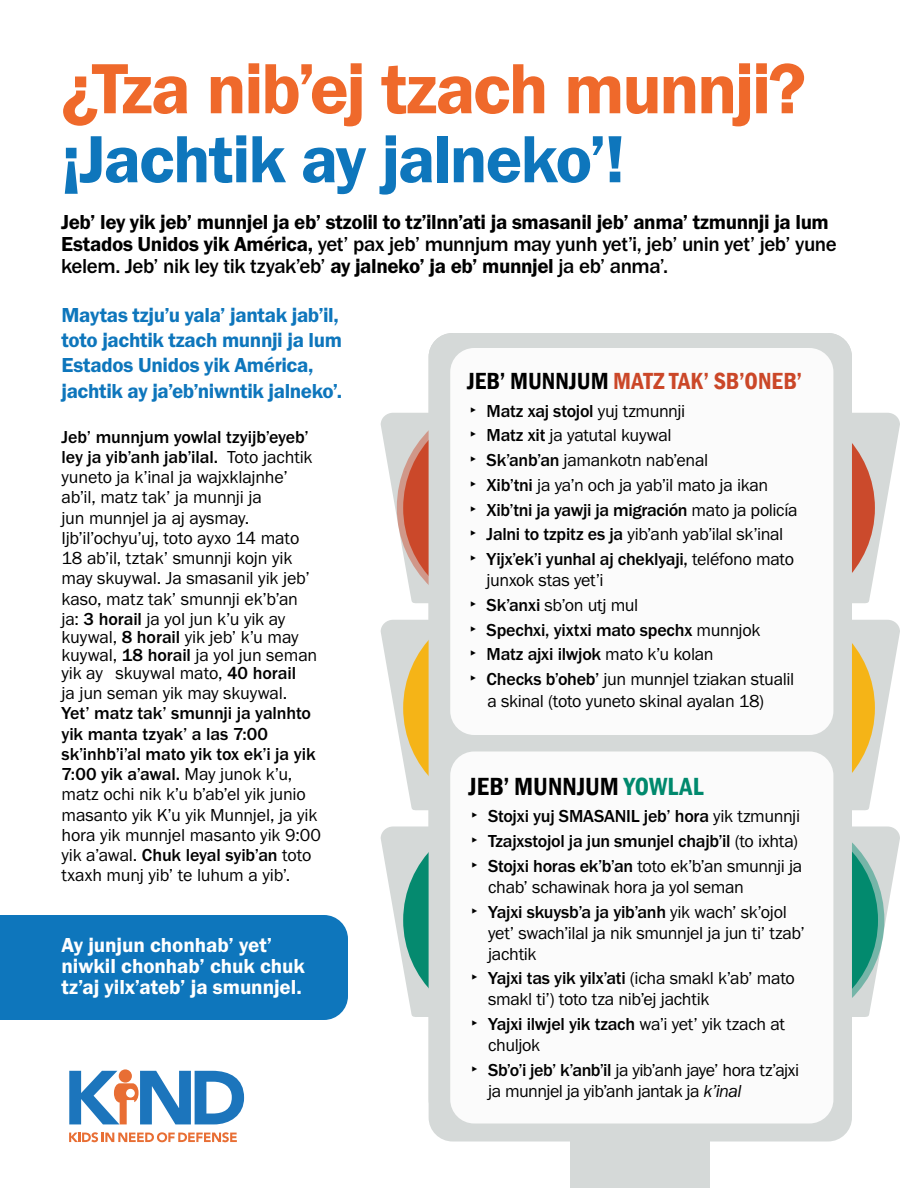
<style>
.page{position:relative;width:918px;height:1188px;background:#fff}
.page>*{position:absolute;margin:0;border:0;box-sizing:border-box;transform-origin:0 0}
.t1{font:73.5px "Franklin Gothic URW Dem";letter-spacing:-.035em;color:#ef692b}
.t2{font:69px "Franklin Gothic URW Dem";letter-spacing:-.03em;color:#0e76bc}
.t3{font:600 condensed 25.5px "Franklin Gothic";color:#000}
.t4{font:600 condensed 24px "Franklin Gothic";color:#cb4728}
.t5{font:500 21px/22.5px "Franklin Gothic URW";letter-spacing:-.02em;color:#000}
.t6{font:21px/25.5px "Franklin Gothic URW Dem";letter-spacing:-.02em;color:#0e76bc}
.t7{font:21px "Franklin Gothic URW Dem";letter-spacing:-.02em;color:#000}
.t8{font:21px/21px "Franklin Gothic URW Dem";letter-spacing:-.005em;color:#fff}
.t9{font:18px/20.2px "Franklin Gothic URW Boo";letter-spacing:-.015em;color:#000}
.t10{font:500 18px/20.2px "Franklin Gothic URW";letter-spacing:-.01em;color:#000}
.s1{font-family:"Franklin Gothic URW Dem";font-weight:400}
.s2{font-family:"Franklin Gothic URW Boo";font-weight:400}
.s3{font-family:"Franklin Gothic URW";font-weight:500}
.s4{color:#000}
.s5{color:#00896d}
.s6{font-family:"Franklin Gothic URW Boo Ita"}
</style>
<div class="page">
<div style="left:0;top:915px;width:348px;height:105px;background:#0e76bc"></div>
<svg style="left:69px;top:1069px;width:175px;height:55px"></svg>
<svg style="left:69px;top:1132px;width:168px;height:10px"></svg>
<div style="left:571px;top:1089px;width:139px;height:99px;background:#d5d9d8"></div>
<svg style="left:852px;top:826px;width:48px;height:191px"></svg>
<svg style="left:852px;top:413px;width:48px;height:190px;fill:#d5d9d8"></svg>
<svg style="left:852px;top:620px;width:48px;height:190px;fill:#d5d9d8"></svg>
<div style="left:657px;top:402px;width:218px;height:212px;background:#cb4728;border-radius:50%"></div>
<div style="left:660px;top:814px;width:218px;height:212px;background:#00896d;border-radius:50%"></div>
<div style="left:657px;top:602px;width:218px;height:212px;background:#f6b413;border-radius:50%"></div>
<svg style="left:381px;top:826px;width:48px;height:191px;fill:#d5d9d8"></svg>
<svg style="left:381px;top:413px;width:48px;height:190px"></svg>
<svg style="left:381px;top:620px;width:48px;height:190px;fill:#d5d9d8"></svg>
<div style="left:403px;top:402px;width:219px;height:212px;background:#cb4728;border-radius:50%"></div>
<div style="left:403px;top:814px;width:219px;height:212px;background:#00896d;border-radius:50%"></div>
<div style="left:403px;top:602px;width:219px;height:212px;background:#f6b413;border-radius:50%"></div>
<div style="left:429px;top:333px;width:423px;height:809px;background:#d5d9d8;border-radius:24px"></div>
<div style="left:450px;top:348px;width:383px;height:387px;background:#fbfbfb;border-radius:24px"></div>
<div style="left:450px;top:752px;width:383px;height:372px;background:#fbfbfb;border-radius:24px"></div>
<h1 class="t1" style="left:61px;top:43px;width:747px">¿Tza nib’ej tzach munnji?</h1>
<h2 class="t2" style="left:61px;top:117px;width:566px">¡Jachtik ay jalneko’!</h2>
<p class="t7" style="left:61px;top:209px;width:769px">Jeb’ ley yik jeb’ munnjel ja eb’ stzolil to tz’ilnn’ati ja smasanil jeb’ anma’ tzmunnji ja lum</p>
<p class="t5" style="left:61px;top:232px;width:777px"><span class="s1">Estados Unidos yik América,</span> yet’ pax jeb’ munnjum may yunh yet’i, jeb’ unin yet’ jeb’ yune kelem. Jeb’ nik ley tik tzyak’eb’ <span class="s1">ay jalneko’ ja eb’ munnjel</span> ja eb’ anma’.</p>
<p class="t6" style="left:62px;top:301px;width:282px">Maytas tzju’u yala’ jantak jab’il, toto jachtik tzach munnji ja lum Estados Unidos yik América, jachtik ay ja’eb’niwntik jalneko’.</p>
<p class="t10" style="left:62px;top:426px;width:253px">Jeb’ munnjum yowlal tzyijb’eyeb’ ley ja yib’anh jab’ilal. <span class="s2">Toto jachtik</span></p>
<p class="t9" style="left:62px;top:467px;width:250px">yuneto ja k’inal ja wajxklajnhe’ ab’il, matz tak’ ja munnji ja<br>jun munnjel ja aj aysmay.<br>Ijb’il’ochyu’uj, toto ayxo 14 mato<br>18 ab’il, tztak’ smunnji kojn yik may skuywal. Ja smasanil yik jeb’ kaso, matz tak’ smunnji ek’b’an ja: <span class="s3">3 horail</span> ja yol jun k’u yik ay</p>
<p class="t9" style="left:62px;top:627px;width:257px;line-height:18px">kuywal, <span class="s3">8 horail</span> yik jeb’ k’u may kuywal, <span class="s3">18 horail</span> ja yol jun seman yik ay skuywal mato, <span class="s3">40 horail</span></p>
<p class="t9" style="left:62px;top:683px;width:227px">ja jun seman yik may skuywal.</p>
<p class="t10" style="left:62px;top:703px;width:256px">Yet’ matz tak’ smunnji ja yalnhto yik manta tzyak’ a las 7:00 sk’inhb’i’al mato yik tox ek’i ja yik<br>7:00 yik a’awal. <span class="s2">May junok k’u,</span></p>
<p class="t9" style="left:62px;top:784px;width:261px">matz ochi nik k’u b’ab’el yik junio masanto yik K’u yik Munnjel, ja yik hora yik munnjel masanto yik 9:00</p>
<p class="t10" style="left:62px;top:845px;width:251px"><span class="s2">yik a’awal.</span> Chuk leyal syib’an <span class="s2">toto</span></p>
<p class="t9" style="left:62px;top:865px;width:230px">txaxh munj yib’ te luhum a yib’.</p>
<p class="t8" style="left:62px;top:934px;width:245px">Ay junjun chonhab’ yet’ niwkil chonhab’ chuk chuk tz’aj yilx’ateb’ ja smunnjel.</p>
<h3 class="t4" style="left:467px;top:365px;width:337px"><span class="s4">JEB’ MUNNJUM</span> MATZ TAK’ SB’ONEB’</h3>
<p class="t10" style="left:470px;top:400px;width:217px"><sup>▸</sup> Matz xaj stojol <span class="s2">yuj tzmunnji</span></p>
<p class="t9" style="left:470px;top:423px;width:300px;line-height:24.8px"><sup>▸</sup> <span class="s3">Matz xit</span> ja yatutal kuywal<br><sup>▸</sup> <span class="s3">Sk’anb’an</span> jamankotn nab’enal<br><sup>▸</sup> <span class="s3">Xib’tni</span> ja ya’n och ja yab’il mato ja ikan</p>
<p class="t10" style="left:470px;top:499px;width:329px"><sup>▸</sup> Xib’tni ja yawji ja migración <span class="s2">mato ja policía</span></p>
<p class="t9" style="left:470px;top:524px;width:315px"><sup>▸</sup> <span class="s3">Jalni to tzpitz es ja</span> yib’anh yab’ilal sk’inal</p>
<p class="t10" style="left:470px;top:549px;width:326px"><sup>▸</sup> Yijx’ek’i yunhal aj cheklyaji, <span class="s2">teléfono mato</span></p>
<p class="t9" style="left:470px;top:567px;width:170px;line-height:24.8px;text-indent:17px">junxok stas yet’i<br><sup>▸</sup> <span class="s3">Sk’anxi</span> sb’on utj mul</p>
<p class="t10" style="left:470px;top:617px;width:292px;line-height:24.8px"><sup>▸</sup> Spechxi, yixtxi mato spechx <span class="s2">munnjok </span><sup>▸</sup> Matz ajxi ilwjok <span class="s2">mato k’u kolan</span></p>
<p class="t9" style="left:487px;top:668px;width:308px;line-height:21.6px;text-indent:-17px"><sup>▸</sup> <span class="s3">Checks b’oheb’</span> jun munnjel tziakan stualil a skinal (toto yuneto skinal ayalan 18)</p>
<h3 class="t3" style="left:469px;top:769px;width:237px">JEB’ MUNNJUM <span class="s5">YOWLAL</span></h3>
<p class="t10" style="left:472px;top:804px;width:330px;line-height:24.8px"><sup>▸</sup> Stojxi yuj SMASANIL jeb’ hora <span class="s2">yik tzmunnji </span><sup>▸</sup> Tzajxstojol ja jun smunjel chajb’il <span class="s2">(to ixhta)</span></p>
<p class="t9" style="left:488px;top:855px;width:316px;line-height:21px;text-indent:-16px"><sup>▸</sup> <span class="s3">Stojxi horas ek’b’an</span> toto ek’b’an smunnji ja chab’ schawinak hora ja yol seman</p>
<p class="t10" style="left:472px;top:901px;width:317px"><sup>▸</sup> Yajxi skuysb’a ja yib’anh <span class="s2">yik wach’ sk’ojol</span></p>
<p class="t9" style="left:488px;top:922px;width:318px;line-height:21px">yet’ swach’ilal ja nik smunnjel ja jun ti’ tzab’ jachtik</p>
<p class="t10" style="left:472px;top:968px;width:325px"><sup>▸</sup> Yajxi tas yik yilx’ati <span class="s2">(icha smakl k’ab’ mato</span></p>
<p class="t9" style="left:488px;top:989px;width:223px">smakl ti’) toto tza nib’ej jachtik</p>
<p class="t10" style="left:472px;top:1014px;width:315px"><sup>▸</sup> Yajxi ilwjel yik tzach <span class="s2">wa’i yet’ yik tzach at</span></p>
<p class="t9" style="left:472px;top:1032px;width:329px;line-height:24.8px;text-indent:16px">chuljok<br><sup>▸</sup> <span class="s3">Sb’o’i jeb’ k’anb’il</span> ja yib’anh jaye’ hora tz’ajxi</p>
<p class="t9" style="left:488px;top:1080px;width:255px">ja munnjel ja yib’anh jantak ja <span class="s6">k’inal</span></p>
</div>
